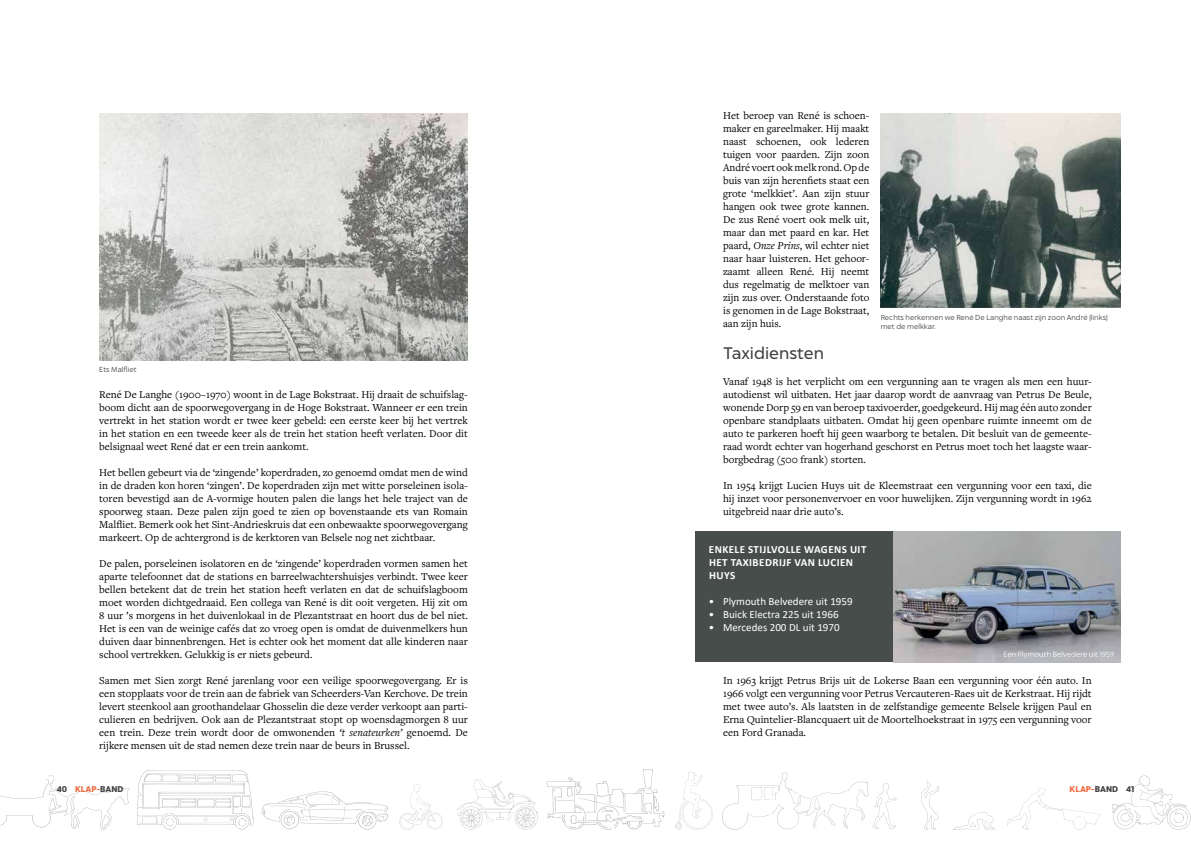
<style>
.page{position:relative;width:1191px;height:842px;background:#fff}
.page>*{position:absolute;margin:0;border:0;box-sizing:border-box;transform-origin:0 0}
.t1{font:16px "Captura Now";color:#414042}
.t2{font:11px/13px "Freight Text Pro";color:#000;text-align:justify}
.t3{font:11px "Calibri";color:#fff}
.t4{font:700 11px/13px "Calibri";letter-spacing:.04em;color:#fff}
.t5{font:700 8px "Captura Now";color:#414042}
.t6{font:300 7px/9px "Captura Now";color:#414042}
.s1{font-style:italic}
.s2{color:#f06b40}
</style>
<div class="page">
<svg style="left:137px;top:770px;width:117px;height:60px"></svg>
<svg style="left:1112px;top:775px;width:79px;height:55px"></svg>
<svg style="left:261px;top:791px;width:127px;height:39px"></svg>
<svg style="left:399px;top:784px;width:44px;height:46px"></svg>
<svg style="left:457px;top:779px;width:81px;height:51px"></svg>
<svg style="left:546px;top:769px;width:118px;height:61px"></svg>
<svg style="left:675px;top:772px;width:38px;height:58px"></svg>
<svg style="left:0;top:775px;width:130px;height:55px"></svg>
<svg style="left:1007px;top:788px;width:93px;height:42px"></svg>
<svg style="left:921px;top:781px;width:18px;height:48px"></svg>
<svg style="left:722px;top:772px;width:174px;height:58px"></svg>
<svg style="left:953px;top:812px;width:42px;height:18px"></svg>
<img style="left:880px;top:113px;width:240px;height:195px">
<img style="left:99px;top:113px;width:369px;height:248px">
<div style="left:694px;top:531px;width:199px;height:131px;background:#474d4a"></div>
<img style="left:893px;top:531px;width:227px;height:131px">
<svg style="left:1003px;top:651px;width:110px;height:7px"></svg>
<p class="t6" style="left:99px;top:365px;width:39px">Ets Malfliet</p>
<p class="t2" style="left:99px;top:388px;width:370px">René De Langhe (1900–1970) woont in de Lage Bokstraat. Hij draait de schuifslag&shy;boom dicht aan de spoorwegovergang in de Hoge Bokstraat. Wanneer er een trein vertrekt in het station wordt er twee keer gebeld: een eerste keer bij het vertrek in het station en een tweede keer als de trein het station heeft verlaten. Door dit belsignaal weet René dat er een trein aankomt.</p>
<p class="t2" style="left:99px;top:466px;width:370px">Het bellen gebeurt via de ‘zingende’ koperdraden, zo genoemd omdat men de wind in de draden kon horen ‘zingen’. De koperdraden zijn met witte porseleinen isola&shy;toren bevestigd aan de A-vormige houten palen die langs het hele traject van de spoorweg staan. Deze palen zijn goed te zien op bovenstaande ets van Romain Malfliet. Bemerk ook het Sint-Andrieskruis dat een onbewaakte spoorwegovergang markeert. Op de achtergrond is de kerktoren van Belsele nog net zichtbaar.</p>
<p class="t2" style="left:99px;top:557px;width:370px">De palen, porseleinen isolatoren en de ‘zingende’ koperdraden vormen samen het aparte telefoonnet dat de stations en barreelwachtershuisjes verbindt. Twee keer bellen betekent dat de trein het station heeft verlaten en dat de schuifslagboom moet worden dichtgedraaid. Een collega van René is dit ooit vergeten. Hij zit om 8 uur ’s morgens in het duivenlokaal in de Plezantstraat en hoort dus de bel niet.<br>Het is een van de weinige cafés dat zo vroeg open is omdat de duivenmelkers hun duiven daar binnenbrengen. Het is echter ook het moment dat alle kinderen naar school vertrekken. Gelukkig is er niets gebeurd.</p>
<p class="t2" style="left:99px;top:674px;width:370px">Samen met Sien zorgt René jarenlang voor een veilige spoorwegovergang. Er is een stopplaats voor de trein aan de fabriek van Scheerders-Van Kerchove. De trein levert steenkool aan groothandelaar Ghosselin die deze verder verkoopt aan parti&shy;culieren en bedrijven. Ook aan de Plezantstraat stopt op woensdagmorgen 8 uur een trein. Deze trein wordt door de omwonenden <span class="s1">‘t senateurken’</span> genoemd. De rijkere mensen uit de stad nemen deze trein naar de beurs in Brussel.</p>
<p class="t2" style="left:723px;top:109px;width:148px">Het beroep van René is schoen&shy;maker en gareelmaker. Hij maakt naast schoenen, ook lederen tuigen voor paarden. Zijn zoon André voert ook melk rond. Op de buis van zijn herenfiets staat een grote ‘melkkiet’. Aan zijn stuur hangen ook twee grote kannen.<br>De zus René voert ook melk uit, maar dan met paard en kar. Het paard, <span class="s1">Onze Prins</span>, wil echter niet naar haar luisteren. Het gehoor&shy;zaamt alleen René. Hij neemt dus regelmatig de melktoer van zijn zus over. Onderstaande foto is genomen in de Lage Bokstraat, aan zijn huis.</p>
<h1 class="t1" style="left:723px;top:341px;width:103px">Taxidiensten</h1>
<p class="t2" style="left:723px;top:375px;width:370px">Vanaf 1948 is het verplicht om een vergunning aan te vragen als men een huur&shy;autodienst wil uitbaten. Het jaar daarop wordt de aanvraag van Petrus De Beule, wonende Dorp 59 en van beroep taxivoerder, goedgekeurd. Hij mag één auto zonder openbare standplaats uitbaten. Omdat hij geen openbare ruimte inneemt om de auto te parkeren hoeft hij geen waarborg te betalen. Dit besluit van de gemeente&shy;raad wordt echter van hogerhand geschorst en Petrus moet toch het laagste waar&shy;borgbedrag (500 frank) storten.</p>
<p class="t2" style="left:723px;top:479px;width:370px">In 1954 krijgt Lucien Huys uit de Kleemstraat een vergunning voor een taxi, die hij inzet voor personenvervoer en voor huwelijken. Zijn vergunning wordt in 1962 uitgebreid naar drie auto’s.</p>
<p class="t6" style="left:880px;top:313px;width:228px">Rechts herkennen we René De Langhe naast zijn zoon André (links) met de melkkar.</p>
<p class="t4" style="left:709px;top:542px;width:159px">ENKELE STIJLVOLLE WAGENS UIT<br>HET TAXIBEDRIJF VAN LUCIEN<br>HUYS</p>
<p class="t3" style="left:709px;top:593px;width:145px">• Plymouth Belvedere uit 1959</p>
<p class="t3" style="left:709px;top:606px;width:131px">• Buick Electra 225 uit 1966</p>
<p class="t3" style="left:709px;top:619px;width:132px">• Mercedes 200 DL uit 1970</p>
<p class="t2" style="left:723px;top:674px;width:370px">In 1963 krijgt Petrus Brijs uit de Lokerse Baan een vergunning voor één auto. In 1966 volgt een vergunning voor Petrus Vercauteren-Raes uit de Kerkstraat. Hij rijdt met twee auto’s. Als laatsten in de zelfstandige gemeente Belsele krijgen Paul en Erna Quintelier-Blancquaert uit de Moortelhoekstraat in 1975 een vergunning voor een Ford Granada.</p>
<p class="t5" style="left:57px;top:782px;width:68px">40 <span class="s2">KLAP-</span>BAND</p>
<p class="t5" style="left:1069px;top:782px;width:66px"><span class="s2">KLAP-</span>BAND 41</p>
</div>
